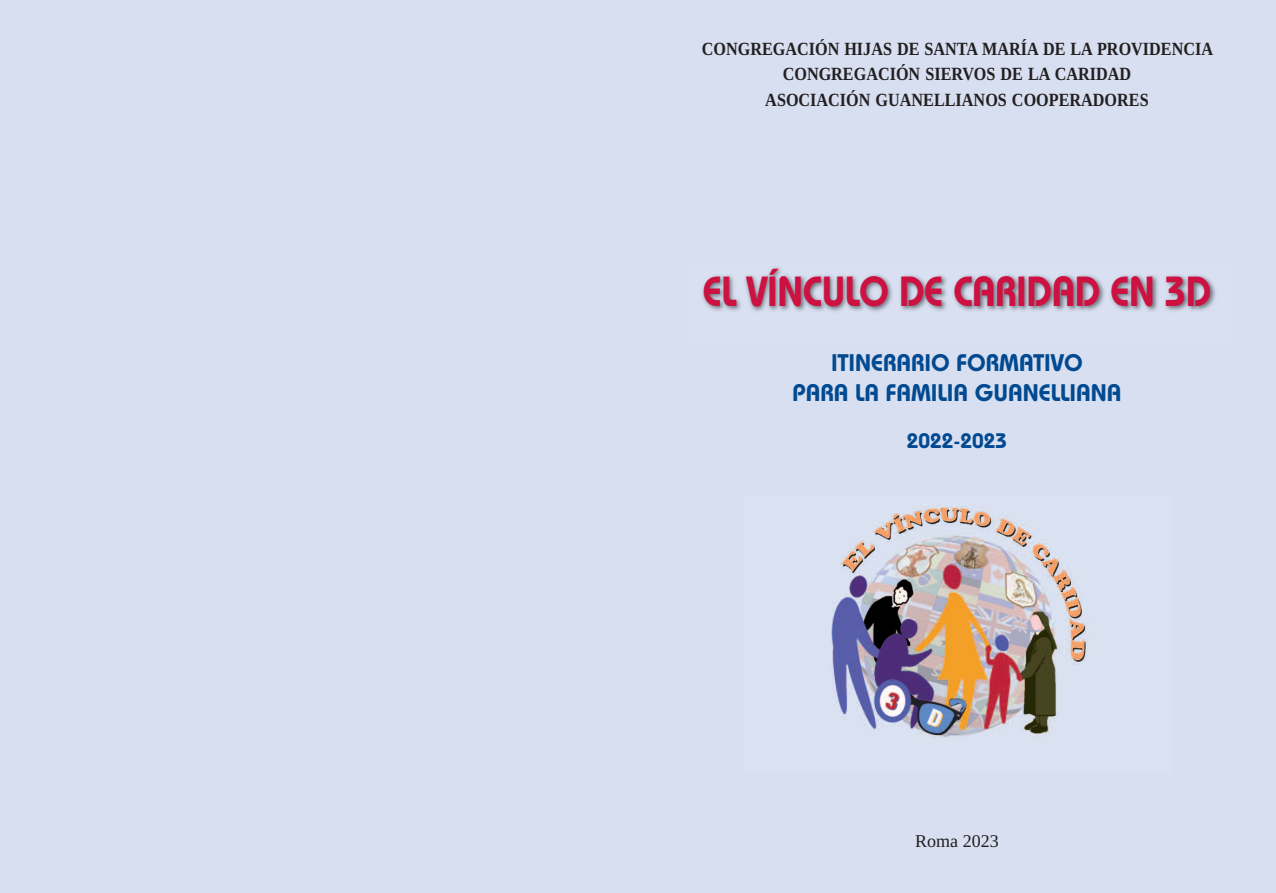
<style>
.page{position:relative;width:1276px;height:893px;background:#d7dff0}
.page>*{position:absolute;margin:0;border:0;box-sizing:border-box;transform-origin:0 0}
.t1{font:600 42px "Bauhaus";letter-spacing:-.01em;color:#cd1141;scale:.92 1}
.t2{font:600 24px/30px "Bauhaus";color:#014990;text-align:center}
.t3{font:600 21px "Bauhaus";color:#014990}
.t4{font:700 18.6px/25.2px "Liberation Serif";color:#231f20;text-align:center;scale:.87 1}
.t5{font:18px "Liberation Serif";color:#231f20}
</style>
<div class="page">
<img style="left:702px;top:267px;width:513px;height:45px">
<img style="left:831px;top:505px;width:257px;height:249px">
<p class="t4" style="left:702px;top:36px;width:589px">CONGREGACIÓN HIJAS DE SANTA MARÍA DE LA PROVIDENCIA<br>CONGREGACIÓN SIERVOS DE LA CARIDAD<br>ASOCIACIÓN GUANELLIANOS COOPERADORES</p>
<h1 class="t1" style="left:702px;top:276px;width:554px">EL VÍNCULO DE CARIDAD EN 3D</h1>
<p class="t2" style="left:792px;top:350px;width:330px">ITINERARIO FORMATIVO<br>PARA LA FAMILIA GUANELLIANA</p>
<p class="t3" style="left:907px;top:433px;width:102px">2022-2023</p>
<p class="t5" style="left:915px;top:830px;width:85px">Roma 2023</p>
</div>
